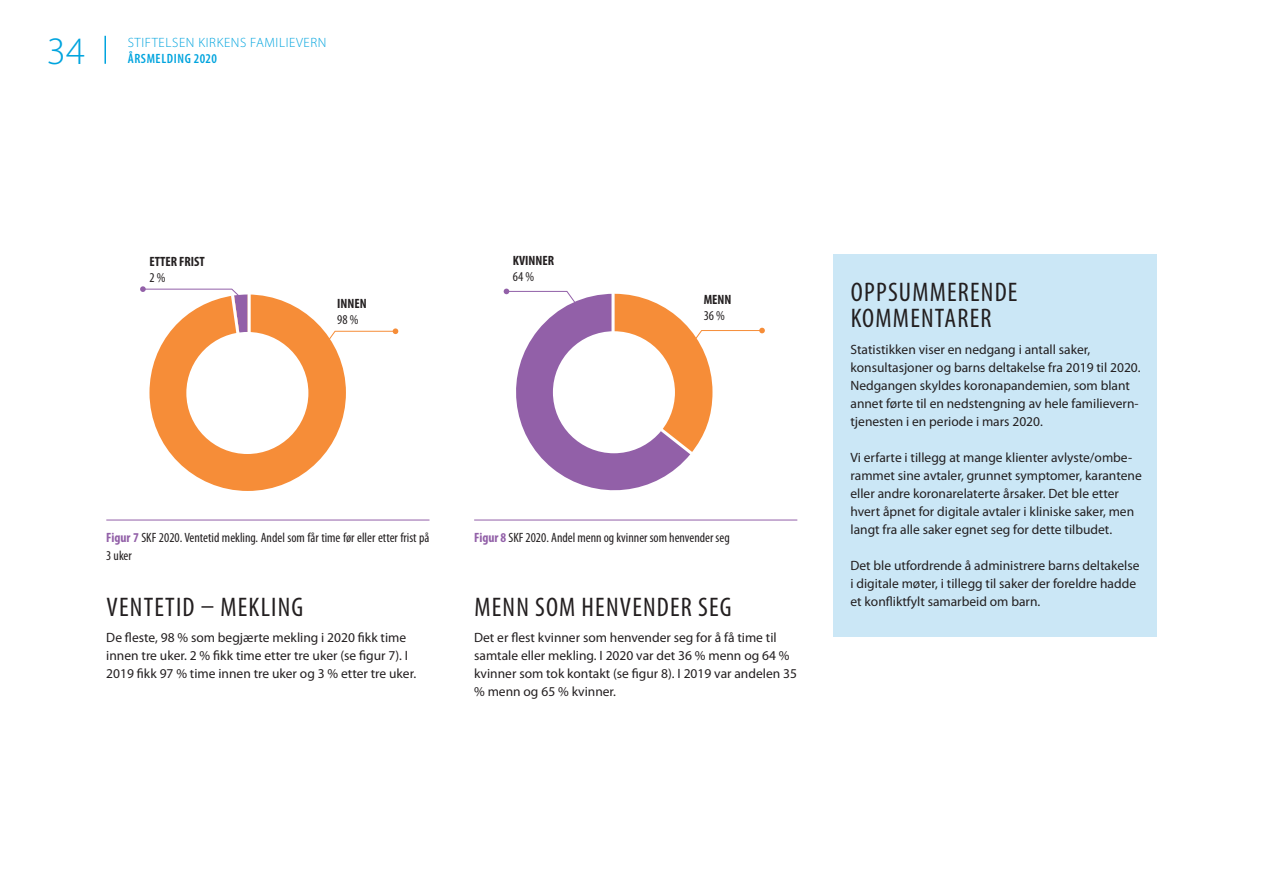
<style>
.page{position:relative;width:1263px;height:893px;background:#fff}
.page>*{position:absolute;margin:0;border:0;box-sizing:border-box;transform-origin:0 0}
.t1{font:300 39px "Myriad Pro";color:#00a4de}
.Brødtxt{font:condensed 27px "Myriad Pro";letter-spacing:.045em;color:#231f20}
.Brødtxt-2{font:13.5px/18px "Myriad Pro";color:#231f20}
.Brødtxt-3{font:condensed 13.5px/18px "Myriad Pro";color:#231f20}
.t2{font:700 condensed 13.5px/16.2px "Myriad Pro";color:#231f20}
.t3{font:300 13.5px "Myriad Pro";letter-spacing:.045em;color:#00a4de}
.t4{font:600 condensed 13.5px "Myriad Pro";letter-spacing:.045em;color:#00a4de}
.s1{font-weight:400}
.s2{font-weight:700;color:#9260a8}
</style>
<div class="page">
<hr style="left:104px;top:36px;width:2px;height:28px;background:#00a4de">
<hr style="left:106px;top:520px;width:323px;height:1px;background:#9260a8">
<hr style="left:474px;top:520px;width:323px;height:1px;background:#9260a8">
<svg style="left:140px;top:286px;width:258px;height:205px"></svg>
<svg style="left:504px;top:289px;width:261px;height:202px"></svg>
<div style="left:833px;top:254px;width:324px;height:383px;background:#cbe7f6"></div>
<h1 class="t1" style="left:47px;top:30px;width:40px">34</h1>
<p class="t3" style="left:128px;top:35px;width:200px">STIFTELSEN KIRKENS FAMILIEVERN</p>
<p class="t4" style="left:128px;top:51px;width:91px">ÅRSMELDING 2020</p>
<p class="t2" style="left:149px;top:253px;width:57px">ETTER FRIST<br><span class="s1">2 %</span></p>
<p class="t2" style="left:337px;top:295px;width:31px">INNEN<br><span class="s1">98 %</span></p>
<p class="t2" style="left:513px;top:253px;width:43px">KVINNER<br><span class="s1">64 %</span></p>
<p class="t2" style="left:704px;top:292px;width:29px">MENN<br><span class="s1">36 %</span></p>
<p class="Brødtxt-3" style="left:106px;top:528px;width:325px"><span class="s2">Figur 7</span> SKF 2020. Ventetid mekling. Andel som får time før eller etter frist på<br>3 uker</p>
<p class="Brødtxt-3" style="left:474px;top:528px;width:257px"><span class="s2">Figur 8</span> SKF 2020. Andel menn og kvinner som henvender seg</p>
<p class="Brødtxt" style="left:107px;top:592px;width:198px">VENTETID – MEKLING</p>
<p class="Brødtxt-2" style="left:106px;top:629px;width:311px">De fleste, 98 % som begjærte mekling i 2020 fikk time innen tre uker. 2 % fikk time etter tre uker (se figur 7). I<br>2019 fikk 97 % time innen tre uker og 3 % etter tre uker.</p>
<p class="Brødtxt" style="left:474px;top:592px;width:259px">MENN SOM HENVENDER SEG</p>
<p class="Brødtxt-2" style="left:474px;top:629px;width:324px">Det er flest kvinner som henvender seg for å få time til samtale eller mekling. I 2020 var det 36 % menn og 64 % kvinner som tok kontakt (se figur 8). I 2019 var andelen 35 % menn og 65 % kvinner.</p>
<p class="Brødtxt" style="left:851px;top:277px;width:168px">OPPSUMMERENDE</p>
<p class="Brødtxt" style="left:851px;top:304px;width:142px">KOMMENTARER</p>
<p class="Brødtxt-2" style="left:850px;top:341px;width:292px">Statistikken viser en nedgang i antall saker, konsultasjoner og barns deltakelse fra 2019 til 2020.<br>Nedgangen skyldes koronapandemien, som blant annet førte til en nedstengning av hele familievern&shy;tjenesten i en periode i mars 2020.</p>
<p class="Brødtxt-2" style="left:850px;top:449px;width:293px">Vi erfarte i tillegg at mange klienter avlyste/ombe&shy;rammet sine avtaler, grunnet symptomer, karantene eller andre koronarelaterte årsaker. Det ble etter hvert åpnet for digitale avtaler i kliniske saker, men langt fra alle saker egnet seg for dette tilbudet.</p>
<p class="Brødtxt-2" style="left:850px;top:557px;width:290px">Det ble utfordrende å administrere barns deltakelse i digitale møter, i tillegg til saker der foreldre hadde et konfliktfylt samarbeid om barn.</p>
</div>
